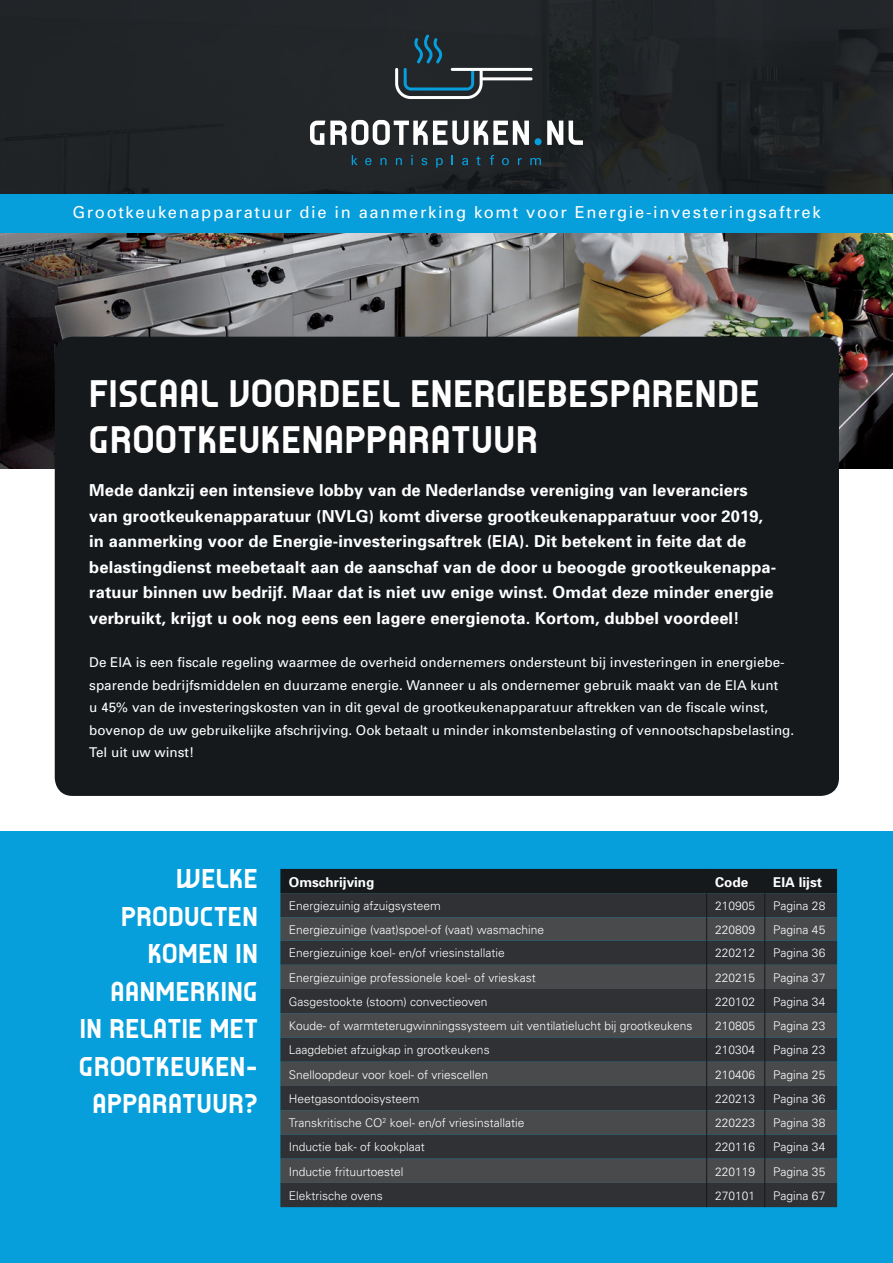
<style>
.page{position:relative;width:893px;height:1263px;background:#fff}
.page>*{position:absolute;margin:0;border:0;box-sizing:border-box;transform-origin:0 0}
.Kop_33pt{font:700 36px "Antema";letter-spacing:.02em;color:#fff}
.Kop_33pt-2{font:700 25.5px/37.5px "Antema";letter-spacing:.02em;color:#fff;text-align:right}
.Bodytekst_9pt{font:700 16.5px/25.5px "Univers";letter-spacing:.005em;color:#fff}
.Kop_33pt-3{font:16.5px "Univers";letter-spacing:.1em;color:#fff}
.Bodytekst_9pt-2{font:13.5px/22.5px "Univers";color:#fff}
.Bodytekst_9pt-3{font:700 13.5px "Univers";color:#fff}
.Bodytekst_9pt-4{font:300 12px "Univers";color:#fff}
</style>
<div class="page">
<div style="left:0;top:831px;width:893px;height:432px;background:#069edb"></div>
<img style="left:0;top:232px;width:893px;height:236px">
<div style="left:0;top:0;width:893px;height:228px;background:#212528"></div>
<svg style="left:280px;top:869px;width:557px;height:338px"></svg>
<svg style="left:310px;top:120px;width:219px;height:25px"></svg>
<svg style="left:547px;top:121px;width:16px;height:24px"></svg>
<svg style="left:569px;top:121px;width:14px;height:24px"></svg>
<div style="left:535px;top:138px;width:7px;height:7px;background:#069edb;border-radius:50%"></div>
<svg style="left:395px;top:34px;width:138px;height:65px"></svg>
<svg style="left:352px;top:155px;width:6px;height:10px"></svg>
<svg style="left:365px;top:158px;width:6px;height:7px"></svg>
<svg style="left:380px;top:158px;width:6px;height:7px"></svg>
<svg style="left:396px;top:158px;width:6px;height:7px"></svg>
<svg style="left:411px;top:155px;width:2px;height:10px"></svg>
<svg style="left:422px;top:158px;width:5px;height:7px"></svg>
<svg style="left:436px;top:158px;width:7px;height:10px"></svg>
<svg style="left:462px;top:158px;width:6px;height:7px"></svg>
<svg style="left:476px;top:156px;width:4px;height:9px"></svg>
<svg style="left:490px;top:155px;width:4px;height:10px"></svg>
<svg style="left:502px;top:158px;width:7px;height:7px"></svg>
<svg style="left:518px;top:158px;width:4px;height:7px"></svg>
<svg style="left:530px;top:158px;width:11px;height:7px"></svg>
<div style="left:0;top:194px;width:893px;height:38px;background:#069edb"></div>
<div style="left:55px;top:337px;width:784px;height:459px;background:#15191c;border-radius:18px"></div>
<p class="Kop_33pt-3" style="left:72px;top:202px;width:750px">Grootkeukenapparatuur die in aanmerking komt voor Energie-investeringsaftrek</p>
<p class="Kop_33pt" style="left:89px;top:378px;width:672px">FISCAAL VOORDEEL ENERGIEBESPARENDE</p>
<p class="Kop_33pt" style="left:89px;top:424px;width:450px">GROOTKEUKENAPPARATUUR</p>
<p class="Bodytekst_9pt" style="left:89px;top:477px;width:688px">Mede dankzij een intensieve lobby van de Nederlandse vereniging van leveranciers van grootkeukenapparatuur (NVLG) komt diverse grootkeukenapparatuur voor 2019, in aanmerking voor de Energie-investeringsaftrek (EIA). Dit betekent in feite dat de belastingdienst meebetaalt aan de aanschaf van de door u beoogde grootkeukenappa&shy;ratuur binnen uw bedrijf. Maar dat is niet uw enige winst. Omdat deze minder energie verbruikt, krijgt u ook nog eens een lagere energienota. Kortom, dubbel voordeel!</p>
<p class="Bodytekst_9pt-2" style="left:89px;top:651px;width:706px">De EIA is een fiscale regeling waarmee de overheid ondernemers ondersteunt bij investeringen in energiebe&shy;sparende bedrijfsmiddelen en duurzame energie. Wanneer u als ondernemer gebruik maakt van de EIA kunt<br>u 45% van de investeringskosten van in dit geval de grootkeukenapparatuur aftrekken van de fiscale winst, bovenop de uw gebruikelijke afschrijving. Ook betaalt u minder inkomstenbelasting of vennootschapsbelasting.<br>Tel uit uw winst!</p>
<p class="Kop_33pt-2" style="left:121px;top:861px;width:138px">WELKE<br>PRODUCTEN</p>
<p class="Kop_33pt-2" style="left:148px;top:936px;width:112px">KOMEN IN</p>
<p class="Kop_33pt-2" style="left:111px;top:974px;width:149px">AANMERKING</p>
<p class="Kop_33pt-2" style="left:80px;top:1011px;width:179px">IN RELATIE MET</p>
<p class="Kop_33pt-2" style="left:79px;top:1049px;width:180px">GROOTKEUKEN-</p>
<p class="Kop_33pt-2" style="left:93px;top:1086px;width:167px">APPARATUUR?</p>
<p class="Bodytekst_9pt-3" style="left:289px;top:873px;width:87px">Omschrijving</p>
<p class="Bodytekst_9pt-3" style="left:715px;top:873px;width:35px">Code</p>
<p class="Bodytekst_9pt-3" style="left:773px;top:873px;width:50px">EIA lijst</p>
<p class="Bodytekst_9pt-4" style="left:289px;top:899px;width:154px">Energiezuinig afzuigsysteem</p>
<p class="Bodytekst_9pt-4" style="left:715px;top:899px;width:42px">210905</p>
<p class="Bodytekst_9pt-4" style="left:773px;top:899px;width:54px">Pagina 28</p>
<p class="Bodytekst_9pt-4" style="left:289px;top:922px;width:257px">Energiezuinige (vaat)spoel-of (vaat) wasmachine</p>
<p class="Bodytekst_9pt-4" style="left:715px;top:922px;width:42px">220809</p>
<p class="Bodytekst_9pt-4" style="left:773px;top:922px;width:54px">Pagina 45</p>
<p class="Bodytekst_9pt-4" style="left:289px;top:946px;width:218px">Energiezuinige koel- en/of vriesinstallatie</p>
<p class="Bodytekst_9pt-4" style="left:715px;top:946px;width:42px">220212</p>
<p class="Bodytekst_9pt-4" style="left:773px;top:946px;width:54px">Pagina 36</p>
<p class="Bodytekst_9pt-4" style="left:289px;top:970px;width:248px">Energiezuinige professionele koel- of vrieskast</p>
<p class="Bodytekst_9pt-4" style="left:715px;top:970px;width:42px">220215</p>
<p class="Bodytekst_9pt-4" style="left:773px;top:970px;width:54px">Pagina 37</p>
<p class="Bodytekst_9pt-4" style="left:289px;top:994px;width:200px">Gasgestookte (stoom) convectieoven</p>
<p class="Bodytekst_9pt-4" style="left:715px;top:994px;width:42px">220102</p>
<p class="Bodytekst_9pt-4" style="left:773px;top:994px;width:54px">Pagina 34</p>
<p class="Bodytekst_9pt-4" style="left:289px;top:1019px;width:405px">Koude- of warmteterugwinningssysteem uit ventilatielucht bij grootkeukens</p>
<p class="Bodytekst_9pt-4" style="left:715px;top:1019px;width:42px">210805</p>
<p class="Bodytekst_9pt-4" style="left:773px;top:1019px;width:54px">Pagina 23</p>
<p class="Bodytekst_9pt-4" style="left:289px;top:1043px;width:202px">Laagdebiet afzuigkap in grootkeukens</p>
<p class="Bodytekst_9pt-4" style="left:715px;top:1043px;width:42px">210304</p>
<p class="Bodytekst_9pt-4" style="left:773px;top:1043px;width:54px">Pagina 23</p>
<p class="Bodytekst_9pt-4" style="left:289px;top:1067px;width:201px">Snelloopdeur voor koel- of vriescellen</p>
<p class="Bodytekst_9pt-4" style="left:715px;top:1067px;width:42px">210406</p>
<p class="Bodytekst_9pt-4" style="left:773px;top:1067px;width:54px">Pagina 25</p>
<p class="Bodytekst_9pt-4" style="left:289px;top:1091px;width:132px">Heetgasontdooisysteem</p>
<p class="Bodytekst_9pt-4" style="left:715px;top:1091px;width:42px">220213</p>
<p class="Bodytekst_9pt-4" style="left:773px;top:1091px;width:54px">Pagina 36</p>
<p class="Bodytekst_9pt-4" style="left:289px;top:1116px;width:237px">Transkritische CO<sup>2</sup> koel- en/of vriesinstallatie</p>
<p class="Bodytekst_9pt-4" style="left:715px;top:1116px;width:42px">220223</p>
<p class="Bodytekst_9pt-4" style="left:773px;top:1116px;width:54px">Pagina 38</p>
<p class="Bodytekst_9pt-4" style="left:289px;top:1140px;width:138px">Inductie bak- of kookplaat</p>
<p class="Bodytekst_9pt-4" style="left:715px;top:1140px;width:42px">220116</p>
<p class="Bodytekst_9pt-4" style="left:773px;top:1140px;width:54px">Pagina 34</p>
<p class="Bodytekst_9pt-4" style="left:289px;top:1164px;width:116px">Inductie frituurtoestel</p>
<p class="Bodytekst_9pt-4" style="left:715px;top:1164px;width:42px">220119</p>
<p class="Bodytekst_9pt-4" style="left:773px;top:1164px;width:54px">Pagina 35</p>
<p class="Bodytekst_9pt-4" style="left:289px;top:1188px;width:96px">Elektrische ovens</p>
<p class="Bodytekst_9pt-4" style="left:715px;top:1188px;width:42px">270101</p>
<p class="Bodytekst_9pt-4" style="left:773px;top:1188px;width:54px">Pagina 67</p>
</div>
